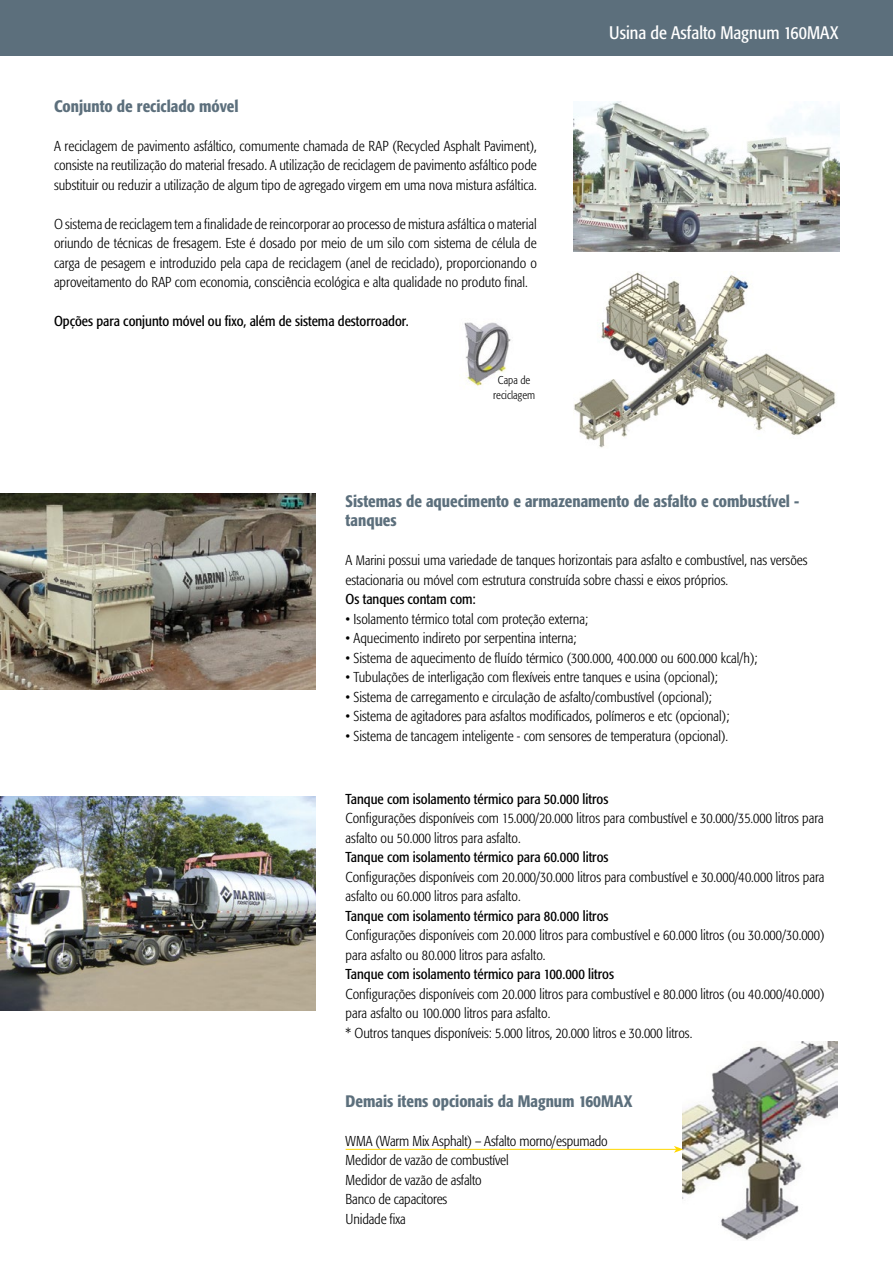
<style>
.page{position:relative;width:893px;height:1263px;background:#fff}
.page>*{position:absolute;margin:0;border:0;box-sizing:border-box;transform-origin:0 0}
.t1{font:condensed 18px "Formata";color:#fff}
.t2{font:500 condensed 16.5px/19.5px "Formata";color:#5c6f7c}
.t3{font:300 condensed 14.25px/19.5px "Formata";color:#000}
.t4{font:condensed 14.25px "Formata";color:#000}
.t5{font:300 condensed 11.25px/15px "Formata";color:#000;text-align:center}
.s1{font-size:13.5px}
</style>
<div class="page">
<div style="left:0;top:0;width:893px;height:56px;background:#5c6f7c"></div>
<img style="left:573px;top:102px;width:266px;height:149px">
<img style="left:574px;top:271px;width:262px;height:177px">
<img style="left:464px;top:322px;width:47px;height:65px">
<img style="left:0;top:494px;width:315px;height:195px">
<img style="left:0;top:796px;width:315px;height:214px">
<img style="left:683px;top:1041px;width:154px;height:199px">
<hr style="left:346px;top:1149px;width:330px;height:1px;background:#ffd800">
<svg style="left:674px;top:1146px;width:9px;height:7px"></svg>
<p class="t2" style="left:54px;top:96px;width:186px">Conjunto de reciclado móvel</p>
<p class="t3" style="left:54px;top:136px;width:484px;text-align:justify">A reciclagem de pavimento asfáltico, comumente chamada de RAP (Recycled Asphalt Paviment), consiste na reutilização do material fresado. A utilização de reciclagem de pavimento asfáltico pode substituir ou reduzir a utilização de algum tipo de agregado virgem em uma nova mistura asfáltica.</p>
<p class="t3" style="left:54px;top:214px;width:484px;text-align:justify">O sistema de reciclagem tem a finalidade de reincorporar ao processo de mistura asfáltica o material oriundo de técnicas de fresagem. Este é dosado por meio de um silo com sistema de célula de carga de pesagem e introduzido pela capa de reciclagem (anel de reciclado), proporcionando o aproveitamento do RAP com economia, consciência ecológica e alta qualidade no produto final.</p>
<p class="t4" style="left:54px;top:313px;width:356px">Opções para conjunto móvel ou fixo, além de sistema destorroador.</p>
<p class="t5" style="left:493px;top:373px;width:43px">Capa de reciclagem</p>
<p class="t1" style="left:609px;top:22px;width:231px">Usina de Asfalto Magnum 160MAX</p>
<p class="t2" style="left:346px;top:491px;width:455px">Sistemas de aquecimento e armazenamento de asfalto e combustível - tanques</p>
<p class="t3" style="left:346px;top:551px;width:463px">A <span class="s1">Marini</span> possui uma variedade de tanques horizontais para asfalto e combustível, nas versões estacionaria ou móvel com estrutura construída sobre chassi e eixos próprios.</p>
<p class="t4" style="left:346px;top:591px;width:132px">Os tanques contam com:</p>
<p class="t3" style="left:346px;top:609px;width:244px">• Isolamento térmico total com proteção externa;</p>
<p class="t3" style="left:346px;top:629px;width:232px">• Aquecimento indireto por serpentina interna;</p>
<p class="t3" style="left:346px;top:648px;width:413px">• Sistema de aquecimento de fluído térmico (300.000, 400.000 ou 600.000 kcal/h);</p>
<p class="t3" style="left:346px;top:668px;width:374px">• Tubulações de interligação com flexíveis entre tanques e usina (opcional);</p>
<p class="t3" style="left:346px;top:687px;width:368px">• Sistema de carregamento e circulação de asfalto/combustível (opcional);</p>
<p class="t3" style="left:346px;top:707px;width:385px">• Sistema de agitadores para asfaltos modificados, polímeros e etc (opcional);</p>
<p class="t3" style="left:346px;top:726px;width:384px">• Sistema de tancagem inteligente - com sensores de temperatura (opcional).</p>
<p class="t4" style="left:346px;top:790px;width:264px">Tanque com isolamento térmico para 50.000 litros</p>
<p class="t3" style="left:346px;top:808px;width:480px">Configurações disponíveis com 15.000/20.000 litros para combustível e 30.000/35.000 litros para asfalto ou 50.000 litros para asfalto.</p>
<p class="t4" style="left:346px;top:849px;width:264px">Tanque com isolamento térmico para 60.000 litros</p>
<p class="t3" style="left:346px;top:867px;width:480px">Configurações disponíveis com 20.000/30.000 litros para combustível e 30.000/40.000 litros para asfalto ou 60.000 litros para asfalto.</p>
<p class="t4" style="left:346px;top:907px;width:264px">Tanque com isolamento térmico para 80.000 litros</p>
<p class="t3" style="left:346px;top:925px;width:480px">Configurações disponíveis com 20.000 litros para combustível e 60.000 litros (ou 30.000/30.000) para asfalto ou 80.000 litros para asfalto.</p>
<p class="t4" style="left:346px;top:966px;width:270px">Tanque com isolamento térmico para 100.000 litros</p>
<p class="t3" style="left:346px;top:984px;width:480px">Configurações disponíveis com 20.000 litros para combustível e 80.000 litros (ou 40.000/40.000) para asfalto ou 100.000 litros para asfalto.<br>* Outros tanques disponíveis: 5.000 litros, 20.000 litros e 30.000 litros.</p>
<p class="t2" style="left:346px;top:1091px;width:288px">Demais itens opcionais da Magnum 160MAX</p>
<p class="t3" style="left:346px;top:1131px;width:264px">WMA (Warm Mix Asphalt) – Asfalto morno/espumado<br>Medidor de vazão de combustível<br>Medidor de vazão de asfalto<br>Banco de capacitores<br>Unidade fixa</p>
</div>
